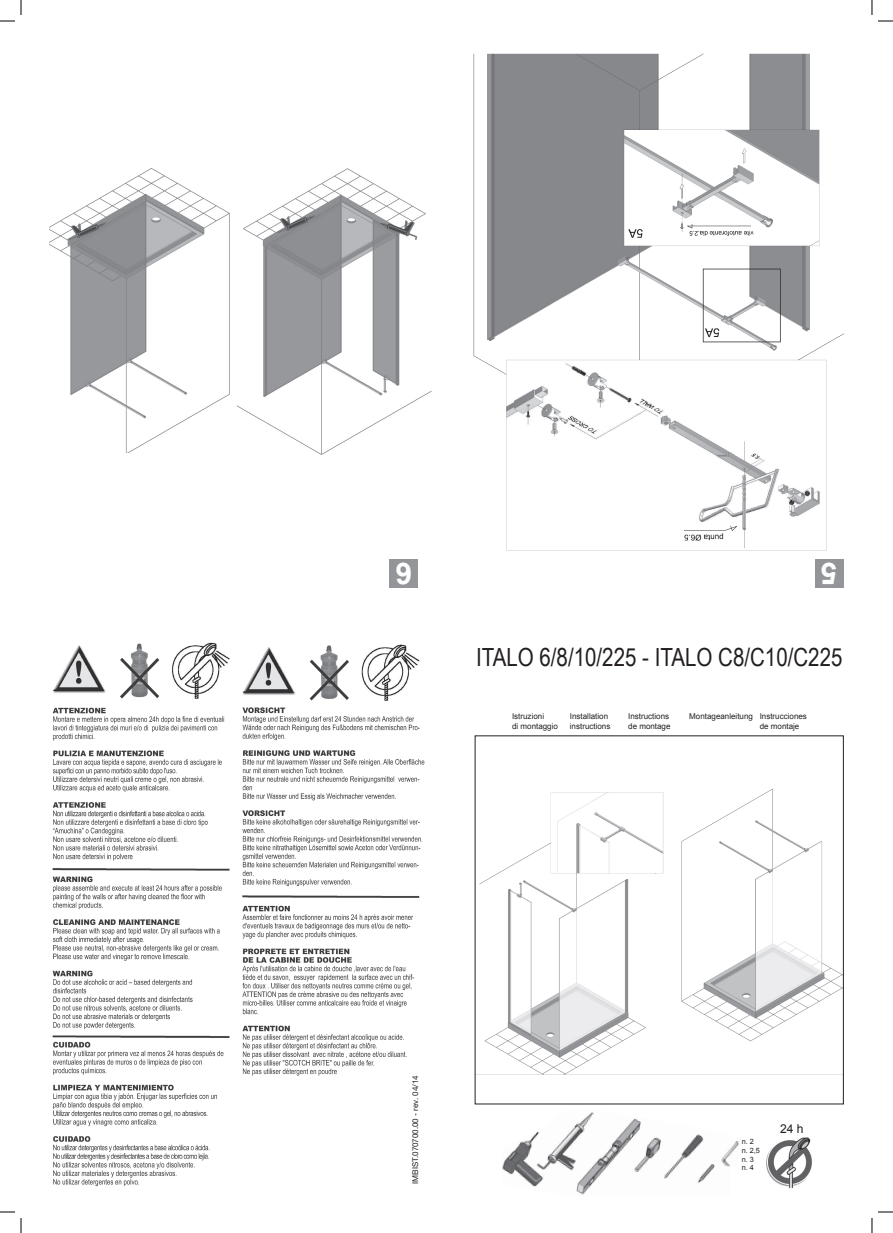
<style>
.page{position:relative;width:893px;height:1233px;background:#fff}
.page>*{position:absolute;margin:0;border:0;box-sizing:border-box;transform-origin:0 0}
.t1{font:50px "Arial";letter-spacing:-.01em;color:#231f20;scale:.55 1}
.t2{font:700 30px "Arial";color:#fff}
.t3{font:25px "Arial Narrow";color:#231f20}
.t4{font:12.1px "Arial";color:#231f20}
.t5{font:8px "Arial";color:#231f20}
.t6{font:8px "Helvetica Neue LT Std";color:#231f20}
.t7{font:7.3px/8.7px "Arial";color:#231f20}
</style>
<div class="page">
<img style="left:479px;top:788px;width:362px;height:286px">
<img style="left:52px;top:642px;width:373px;height:545px">
<img style="left:502px;top:1112px;width:213px;height:83px">
<img style="left:766px;top:1137px;width:46px;height:52px">
<img style="left:721px;top:1141px;width:18px;height:26px">
<img style="left:473px;top:53px;width:370px;height:498px">
<div style="left:815px;top:559px;width:28px;height:29px;background:#939598"></div>
<img style="left:237px;top:168px;width:195px;height:287px">
<img style="left:49px;top:168px;width:181px;height:285px">
<div style="left:390px;top:560px;width:28px;height:28px;background:#939598"></div>
<svg style="left:0;top:1211px;width:15px;height:1px"></svg>
<svg style="left:878px;top:1211px;width:14px;height:1px"></svg>
<svg style="left:0;top:0;width:22px;height:22px"></svg>
<svg style="left:20px;top:1218px;width:2px;height:15px"></svg>
<svg style="left:871px;top:0;width:21px;height:22px"></svg>
<svg style="left:871px;top:1218px;width:1px;height:15px"></svg>
<h2 class="t2" style="left:412px;top:594px;width:18px;rotate:-180deg">6</h2>
<h2 class="t2" style="left:837px;top:594px;width:18px;rotate:-180deg">5</h2>
<h1 class="t1" style="left:548px;top:631px;width:403px">ITALO 6 - ITALO 8</h1>
<h3 class="t3" style="left:476px;top:639px;width:368px">ITALO 6/8/10/225 - ITALO C8/C10/C225</h3>
<p class="t5" style="left:512px;top:711px;width:34px">Istruzioni</p>
<p class="t5" style="left:570px;top:711px;width:40px">Installation</p>
<p class="t5" style="left:628px;top:711px;width:42px">Instructions</p>
<p class="t5" style="left:689px;top:711px;width:119px">Montageanleitung Instrucciones</p>
<p class="t5" style="left:512px;top:720px;width:47px">di montaggio</p>
<p class="t5" style="left:570px;top:720px;width:42px">instructions</p>
<p class="t5" style="left:628px;top:720px;width:44px">de montage</p>
<p class="t5" style="left:759px;top:720px;width:41px">de montaje</p>
<p class="t6" style="left:410px;top:1183px;width:110px;rotate:-90deg">IMBIST.070700.00 - rev. 04/14</p>
<p class="t7" style="left:741px;top:1137px;width:20px">n. 2 n. 2,5 n. 3 n. 4</p>
<h3 class="t4" style="left:779px;top:1121px;width:25px">24 h</h3>
</div>
